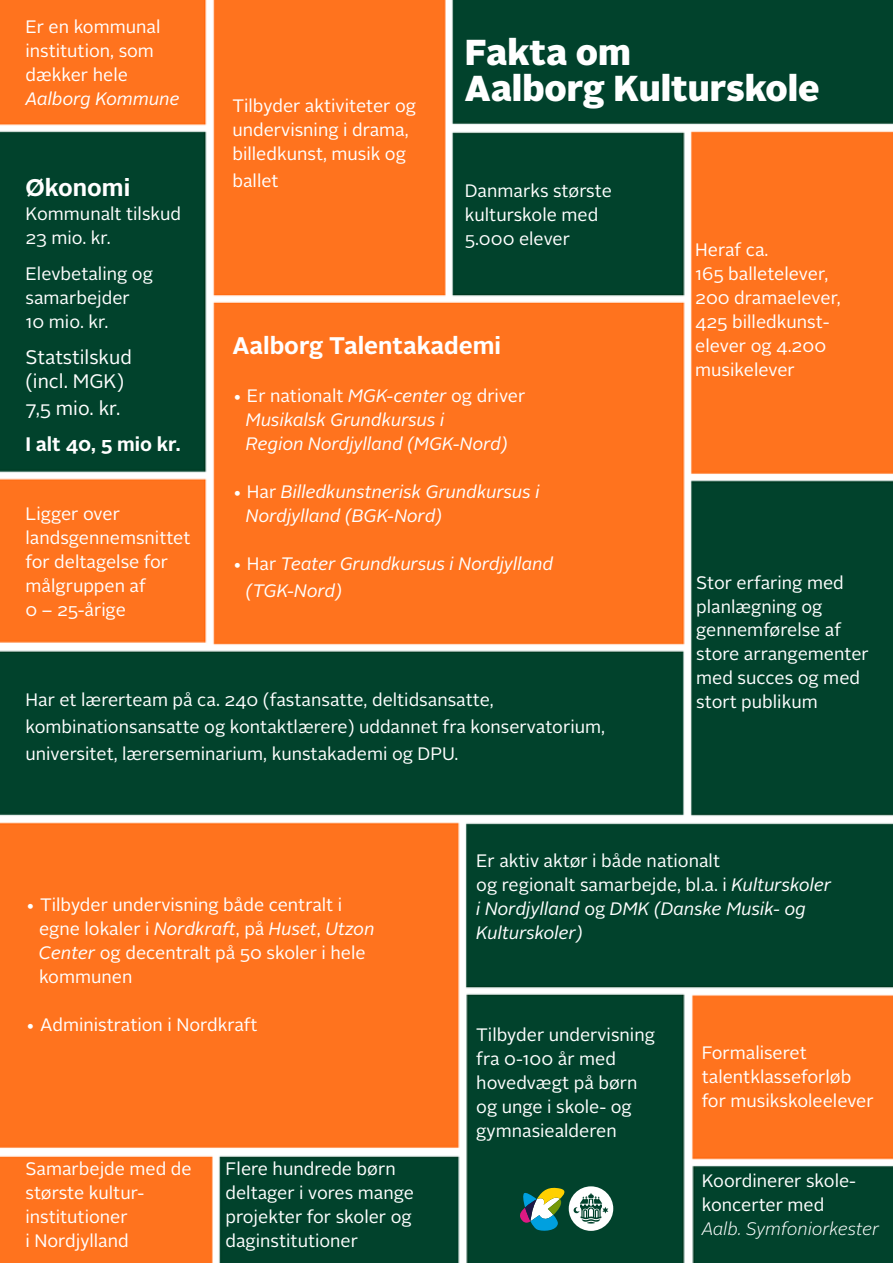
<style>
.page{position:relative;width:893px;height:1263px;background:#fff}
.page>*{position:absolute;margin:0;border:0;box-sizing:border-box;transform-origin:0 0}
.t1{font:900 36px/36px "Alright Sans";letter-spacing:-.005em;color:#fff}
.t2{font:700 36px "Seravek Basic";color:#fff}
.t3{font:700 24px "Alright Sans";color:#fff}
.t4{font:19.5px/24px "Alright Sans";color:#fff}
.t5{font:700 19.5px "Alright Sans";color:#fff}
.t6{font:18px/24px "Alright Sans";color:#fff}
.t7{font:italic 18px/24px "Alright Sans";color:#fff}
.t8{font:italic 300 18px "Alright Sans";color:#fff}
.s1{font-style:normal}
.s2{font-style:italic}
</style>
<div class="page">
<img style="left:0;top:0;width:893px;height:1263px">
<svg style="left:519px;top:1186px;width:94px;height:46px"></svg>
<p class="t6" style="left:26px;top:15px;width:137px">Er en kommunal institution, som dækker hele</p>
<p class="t7" style="left:26px;top:87px;width:156px">Aalborg Kommune</p>
<p class="t6" style="left:232px;top:94px;width:185px">Tilbyder aktiviteter og undervisning i drama, billedkunst, musik og</p>
<p class="t6" style="left:232px;top:169px;width:48px">ballet</p>
<h1 class="t1" style="left:465px;top:34px;width:356px">Fakta om<br>Aalborg Kulturskole</h1>
<h2 class="t3" style="left:26px;top:171px;width:106px">Økonomi</h2>
<p class="t6" style="left:26px;top:202px;width:157px">Kommunalt tilskud<br>23 mio. kr.</p>
<p class="t6" style="left:26px;top:262px;width:129px">Elevbetaling og samarbejder<br>10 mio. kr.</p>
<p class="t4" style="left:26px;top:346px;width:108px">Statstilskud (incl. MGK)</p>
<p class="t4" style="left:26px;top:397px;width:96px">7,5 mio. kr.</p>
<p class="t5" style="left:26px;top:431px;width:156px">I alt 40, 5 mio kr.</p>
<p class="t6" style="left:465px;top:179px;width:149px">Danmarks største kulturskole med<br>5.000 elever</p>
<p class="t6" style="left:695px;top:238px;width:147px">Heraf ca.<br>165 balletelever,<br>200 dramaelever,<br>425 billedkunst&shy;elever og 4.200 musikelever</p>
<h2 class="t3" style="left:232px;top:329px;width:270px">Aalborg Talentakademi</h2>
<p class="t7" style="left:246px;top:384px;width:281px;text-indent:-13px"><span class="s1">• Er nationalt</span> MGK-center <span class="s1">og driver<br></span>Musikalsk Grundkursus i<br>Region Nordjylland (MGK-Nord)</p>
<p class="t7" style="left:246px;top:480px;width:295px;text-indent:-13px"><span class="s1">• Har</span> Billedkunstnerisk Grundkursus i<br>Nordjylland (BGK-Nord)</p>
<p class="t7" style="left:246px;top:550px;width:309px;line-height:27px;text-indent:-13px"><span class="s1">• Har</span> Teater Grundkursus i Nordjylland (TGK-Nord)</p>
<p class="t6" style="left:26px;top:502px;width:166px">Ligger over landsgennemsnittet for deltagelse for målgruppen af<br>0 – 25-årige</p>
<p class="t6" style="left:696px;top:570px;width:174px">Stor erfaring med planlægning og gennemførelse af store arrangementer med succes og med stort publikum</p>
<p class="t6" style="left:26px;top:687px;width:581px;line-height:27px">Har et lærerteam på ca. 240 (fastansatte, deltidsansatte, kombinationsansatte og kontaktlærere) uddannet fra konservatorium, universitet, lærerseminarium, kunstakademi og DPU.</p>
<p class="t6" style="left:39px;top:893px;width:337px;text-indent:-13px">• Tilbyder undervisning både centralt i egne lokaler i <span class="s2">Nordkraft</span>, på <span class="s2">Huset</span>, <span class="s2">Utzon<br>Center</span> og decentralt på 50 skoler i hele kommunen</p>
<p class="t6" style="left:26px;top:1013px;width:234px">• Administration i Nordkraft</p>
<p class="t6" style="left:26px;top:1156px;width:168px">Samarbejde med de største kultur&shy;institutioner<br>i Nordjylland</p>
<p class="t6" style="left:225px;top:1156px;width:190px">Flere hundrede børn deltager i vores mange projekter for skoler og daginstitutioner</p>
<p class="t6" style="left:476px;top:849px;width:356px">Er aktiv aktør i både nationalt<br>og regionalt samarbejde, bl.a. i <span class="s2">Kulturskoler i Nordjylland</span> og <span class="s2">DMK (Danske Musik- og<br>Kulturskoler)</span></p>
<p class="t6" style="left:476px;top:1023px;width:180px">Tilbyder undervisning fra 0-100 år med hovedvægt på børn og unge i skole- og gymnasiealderen</p>
<p class="t6" style="left:702px;top:1041px;width:174px">Formaliseret talentklasseforløb for musikskoleelever</p>
<p class="t6" style="left:702px;top:1169px;width:156px">Koordinerer skole&shy;koncerter med</p>
<p class="t8" style="left:702px;top:1216px;width:179px">Aalb. Symfoniorkester</p>
<h1 class="t2" style="left:802px;top:1198px;width:34px">15</h1>
</div>
